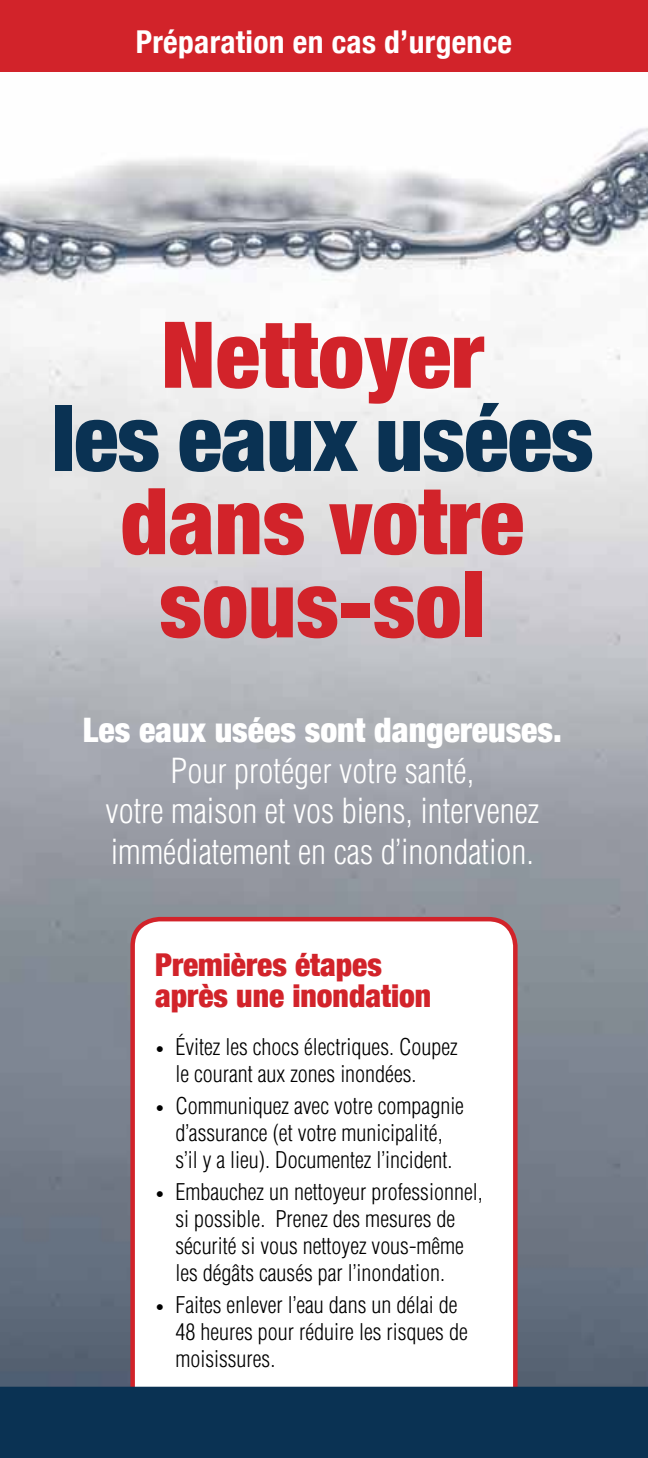
<style>
.page{position:relative;width:648px;height:1458px;background:#fff}
.page>*{position:absolute;margin:0;border:0;box-sizing:border-box;transform-origin:0 0}
.t1{font:900 condensed 92.25px/83.2px "Helvetica Neue";color:#d2232a;text-align:center}
.t2{font:900 condensed 92.25px "Helvetica Neue";letter-spacing:-.01em;color:#0a3253}
.t3{font:300 condensed 33.75px/40.5px "Helvetica";color:#fff;text-align:center}
.t4{font:900 condensed 33.75px "Helvetica Neue";color:#fff}
.t5{font:900 condensed 31.5px/31.5px "Helvetica Neue";color:#d2232a}
.t6{font:700 condensed 31.5px "Helvetica Neue";letter-spacing:.01em;color:#fff}
.t7{font:300 condensed 22.5px/27px "Helvetica";color:#000}
.s1{font-size:15.75px}
</style>
<div class="page">
<img style="left:0;top:71px;width:648px;height:1316px">
<div style="left:0;top:0;width:648px;height:71px;background:#d2232a"></div>
<svg style="left:128px;top:915px;width:392px;height:472px"></svg>
<div style="left:0;top:1387px;width:648px;height:71px;background:#0a3253"></div>
<h3 class="t6" style="left:136px;top:16px;width:378px">Préparation en cas d’urgence</h3>
<h1 class="t1" style="left:161px;top:308px;width:324px">Nettoyer</h1>
<h1 class="t2" style="left:51px;top:362px;width:544px">les eaux usées</h1>
<h1 class="t1" style="left:121px;top:475px;width:405px">dans votre sous-sol</h1>
<h2 class="t4" style="left:83px;top:703px;width:481px">Les eaux usées sont dangereuses.</h2>
<h2 class="t3" style="left:106px;top:750px;width:435px">Pour protéger votre santé,<br>votre maison et vos biens, intervenez immédiatement en cas d’inondation.</h2>
<h3 class="t5" style="left:155px;top:947px;width:278px">Premières étapes après une inondation</h3>
<p class="t7" style="left:175px;top:1033px;width:284px;text-indent:-20px"><span class="s1">•</span> Évitez les chocs électriques. Coupez le courant aux zones inondées.</p>
<p class="t7" style="left:155px;top:1092px;width:310px;text-align:center"><span class="s1">•</span> Communiquez avec votre compagnie d’assurance (et votre municipalité,<br>s’il y a lieu). Documentez l’incident.</p>
<p class="t7" style="left:175px;top:1178px;width:309px;text-indent:-20px"><span class="s1">•</span> Embauchez un nettoyeur professionnel, si possible. Prenez des mesures de sécurité si vous nettoyez vous-même les dégâts causés par l’inondation.</p>
<p class="t7" style="left:175px;top:1292px;width:294px;text-indent:-20px"><span class="s1">•</span> Faites enlever l’eau dans un délai de<br>48 heures pour réduire les risques de moisissures.</p>
</div>
